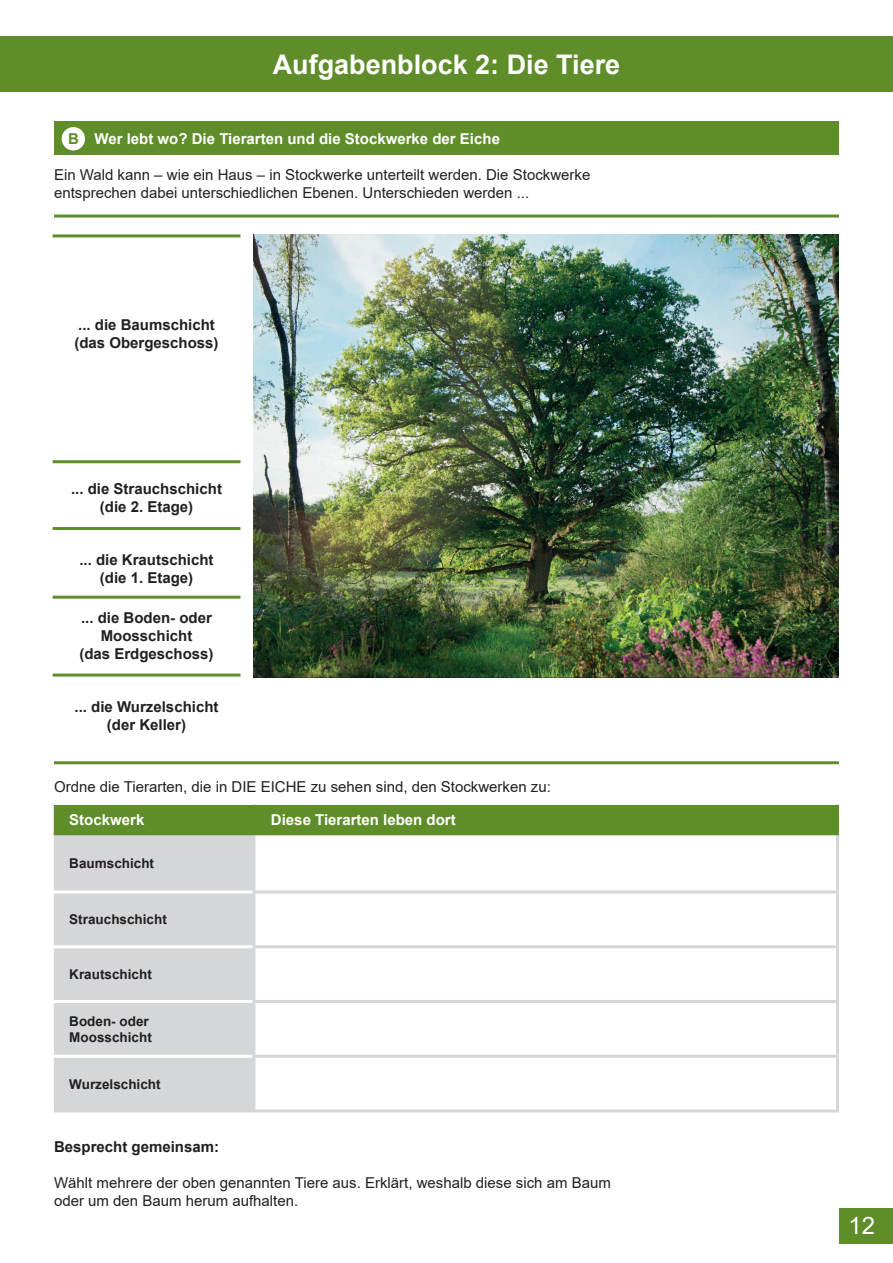
<style>
.page{position:relative;width:893px;height:1263px;background:#fff}
.page>*{position:absolute;margin:0;border:0;box-sizing:border-box;transform-origin:0 0}
.t1{font:700 27px "Arial";color:#fff}
.t2{font:24px "Arial";color:#fff}
.t3{font:15px/18px "Arial";color:#231f20}
.t4{font:700 15px/18px "Arial";color:#231f20;text-align:center}
.t5{font:700 15px "Arial";color:#fff}
.t6{font:700 15px "Arial";color:#5f8d2a}
.t7{font:700 13.5px/16.2px "Arial";color:#231f20}
</style>
<div class="page">
<div style="left:839px;top:1208px;width:54px;height:36px;background:#5f8d2a"></div>
<div style="left:0;top:36px;width:893px;height:56px;background:#5f8d2a"></div>
<div style="left:54px;top:122px;width:785px;height:33px;background:#5f8d2a"></div>
<div style="left:62px;top:127px;width:23px;height:23px;background:#fff;border-radius:50%"></div>
<img style="left:254px;top:234px;width:585px;height:443px">
<hr style="left:54px;top:215px;width:785px;height:3px;background:#5f8d2a">
<hr style="left:54px;top:761px;width:785px;height:3px;background:#5f8d2a">
<hr style="left:53px;top:234px;width:187px;height:3px;background:#5f8d2a">
<hr style="left:53px;top:460px;width:187px;height:3px;background:#5f8d2a">
<hr style="left:53px;top:527px;width:187px;height:3px;background:#5f8d2a">
<hr style="left:53px;top:596px;width:187px;height:3px;background:#5f8d2a">
<hr style="left:53px;top:673px;width:187px;height:3px;background:#5f8d2a">
<div style="left:52px;top:805px;width:202px;height:29px;background:#5f8d2a"></div>
<div style="left:254px;top:805px;width:583px;height:29px;background:#5f8d2a"></div>
<div style="left:54px;top:835px;width:198px;height:274px;background:#d5d6d8"></div>
<svg style="left:255px;top:835px;width:581px;height:274px"></svg>
<hr style="left:51px;top:1000px;width:201px;height:3px;background:#fff">
<hr style="left:51px;top:1055px;width:201px;height:3px;background:#fff">
<hr style="left:252px;top:835px;width:3px;height:55px;background:#d5d6d8">
<hr style="left:836px;top:835px;width:3px;height:55px;background:#d5d6d8">
<hr style="left:252px;top:890px;width:587px;height:3px;background:#d5d6d8">
<hr style="left:252px;top:893px;width:3px;height:52px;background:#d5d6d8">
<hr style="left:836px;top:893px;width:3px;height:52px;background:#d5d6d8">
<hr style="left:252px;top:945px;width:587px;height:3px;background:#d5d6d8">
<hr style="left:252px;top:948px;width:3px;height:52px;background:#d5d6d8">
<hr style="left:836px;top:948px;width:3px;height:52px;background:#d5d6d8">
<hr style="left:252px;top:1000px;width:587px;height:3px;background:#d5d6d8">
<hr style="left:252px;top:1003px;width:3px;height:52px;background:#d5d6d8">
<hr style="left:836px;top:1003px;width:3px;height:52px;background:#d5d6d8">
<hr style="left:252px;top:1055px;width:587px;height:3px;background:#d5d6d8">
<hr style="left:252px;top:1058px;width:3px;height:51px;background:#d5d6d8">
<hr style="left:836px;top:1058px;width:3px;height:51px;background:#d5d6d8">
<hr style="left:51px;top:805px;width:3px;height:29px;background:#fff">
<hr style="left:51px;top:890px;width:201px;height:3px;background:#fff">
<hr style="left:51px;top:945px;width:201px;height:3px;background:#fff">
<hr style="left:51px;top:1109px;width:203px;height:3px;background:#d5d6d8">
<hr style="left:254px;top:1109px;width:585px;height:3px;background:#d5d6d8">
<hr style="left:836px;top:805px;width:3px;height:27px;background:#5f8d2a">
<hr style="left:54px;top:832px;width:200px;height:3px;background:#5f8d2a">
<hr style="left:254px;top:832px;width:585px;height:3px;background:#5f8d2a">
<div style="left:41px;top:1104px;width:13px;height:19px;background:#fff"></div>
<h1 class="t1" style="left:273px;top:45px;width:349px">Aufgabenblock 2: Die Tiere</h1>
<p class="t5" style="left:95px;top:128px;width:407px">Wer lebt wo? Die Tierarten und die Stockwerke der Eiche</p>
<p class="t3" style="left:54px;top:166px;width:538px">Ein Wald kann – wie ein Haus – in Stockwerke unterteilt werden. Die Stockwerke entsprechen dabei unterschiedlichen Ebenen. Unterschieden werden ...</p>
<p class="t6" style="left:68px;top:128px;width:12px">B</p>
<p class="t4" style="left:74px;top:316px;width:146px;text-align:left">... die Baumschicht (das Obergeschoss)</p>
<p class="t4" style="left:71px;top:480px;width:152px">... die Strauchschicht (die 2. Etage)</p>
<p class="t4" style="left:79px;top:551px;width:136px">... die Krautschicht (die 1. Etage)</p>
<p class="t4" style="left:79px;top:608px;width:136px">... die Boden- oder<br>Moosschicht<br>(das Erdgeschoss)</p>
<p class="t4" style="left:75px;top:697px;width:145px">... die Wurzelschicht (der Keller)</p>
<p class="t3" style="left:54px;top:778px;width:498px">Ordne die Tierarten, die in DIE EICHE zu sehen sind, den Stockwerken zu:</p>
<p class="t5" style="left:69px;top:809px;width:77px">Stockwerk</p>
<p class="t5" style="left:271px;top:809px;width:186px">Diese Tierarten leben dort</p>
<p class="t7" style="left:69px;top:855px;width:86px">Baumschicht</p>
<p class="t7" style="left:69px;top:912px;width:99px">Strauchschicht</p>
<p class="t7" style="left:69px;top:966px;width:84px">Krautschicht</p>
<p class="t7" style="left:69px;top:1013px;width:84px">Boden- oder<br>Moosschicht</p>
<p class="t7" style="left:69px;top:1076px;width:93px">Wurzelschicht</p>
<p class="t4" style="left:54px;top:1138px;width:167px">Besprecht gemeinsam:</p>
<p class="t3" style="left:54px;top:1174px;width:558px">Wählt mehrere der oben genannten Tiere aus. Erklärt, weshalb diese sich am Baum oder um den Baum herum aufhalten.</p>
<h2 class="t2" style="left:848px;top:1209px;width:28px">12</h2>
</div>
